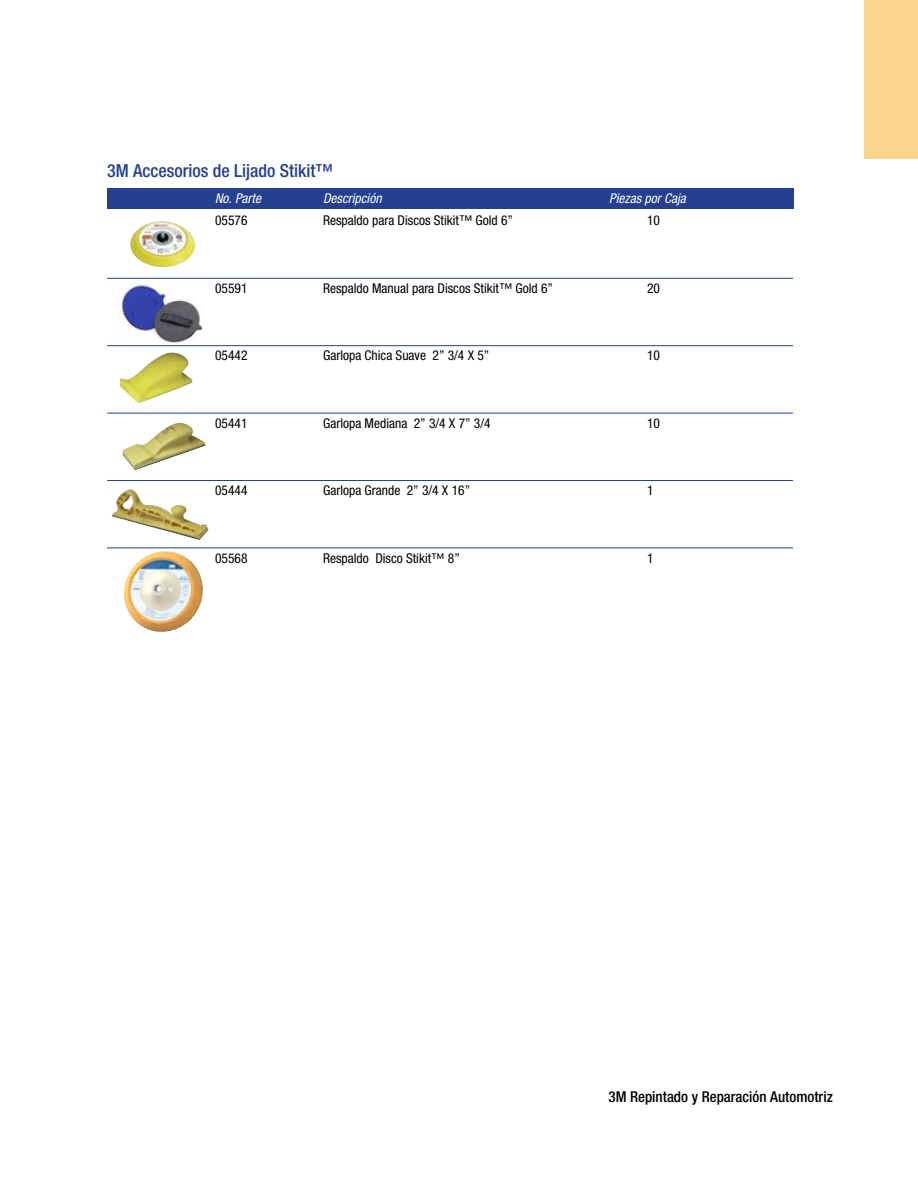
<style>
.page{position:relative;width:918px;height:1188px;background:#fff}
.page>*{position:absolute;margin:0;border:0;box-sizing:border-box;transform-origin:0 0}
.t1{font:500 condensed 18px "Helvetica Neue";color:#24408f}
.t2{font:500 condensed 15px "Helvetica Neue";color:#000}
.t3{font:condensed 13.5px "Helvetica Neue";color:#000}
.t4{font:italic condensed 13.5px "Helvetica Neue";color:#fff}
</style>
<div class="page">
<img style="left:118px;top:282px;width:85px;height:61px">
<div style="left:107px;top:188px;width:687px;height:20px;background:#24408f"></div>
<hr style="left:107px;top:278px;width:686px;height:1px;background:#24408f">
<hr style="left:107px;top:413px;width:686px;height:1px;background:#24408f">
<hr style="left:107px;top:345px;width:686px;height:1px;background:#24408f">
<hr style="left:107px;top:480px;width:686px;height:1px;background:#24408f">
<hr style="left:107px;top:548px;width:686px;height:1px;background:#24408f">
<img style="left:130px;top:221px;width:65px;height:46px">
<img style="left:120px;top:353px;width:72px;height:50px">
<img style="left:123px;top:422px;width:83px;height:48px">
<img style="left:112px;top:489px;width:96px;height:51px">
<img style="left:123px;top:551px;width:80px;height:81px">
<div style="left:864px;top:0;width:54px;height:159px;background:#f9d58c"></div>
<h1 class="t1" style="left:107px;top:160px;width:228px">3M Accesorios de Lijado Stikit™</h1>
<p class="t4" style="left:215px;top:191px;width:47px">No. Parte</p>
<p class="t4" style="left:323px;top:191px;width:60px">Descripción</p>
<p class="t4" style="left:609px;top:191px;width:78px">Piezas por Caja</p>
<p class="t3" style="left:215px;top:213px;width:34px">05576</p>
<p class="t3" style="left:323px;top:213px;width:191px">Respaldo para Discos Stikit™ Gold 6”</p>
<p class="t3" style="left:647px;top:213px;width:14px">10</p>
<p class="t3" style="left:215px;top:280px;width:34px">05591</p>
<p class="t3" style="left:323px;top:280px;width:231px">Respaldo Manual para Discos Stikit™ Gold 6”</p>
<p class="t3" style="left:647px;top:280px;width:14px">20</p>
<p class="t3" style="left:215px;top:348px;width:34px">05442</p>
<p class="t3" style="left:323px;top:348px;width:168px">Garlopa Chica Suave 2” 3/4 X 5”</p>
<p class="t3" style="left:647px;top:348px;width:14px">10</p>
<p class="t3" style="left:215px;top:415px;width:34px">05441</p>
<p class="t3" style="left:323px;top:415px;width:169px">Garlopa Mediana 2” 3/4 X 7” 3/4</p>
<p class="t3" style="left:647px;top:415px;width:14px">10</p>
<p class="t3" style="left:215px;top:483px;width:34px">05444</p>
<p class="t3" style="left:323px;top:483px;width:149px">Garlopa Grande 2” 3/4 X 16”</p>
<p class="t3" style="left:647px;top:483px;width:8px">1</p>
<p class="t3" style="left:215px;top:550px;width:34px">05568</p>
<p class="t3" style="left:323px;top:550px;width:138px">Respaldo Disco Stikit™ 8”</p>
<p class="t3" style="left:647px;top:550px;width:8px">1</p>
<p class="t2" style="left:608px;top:1088px;width:226px">3M Repintado y Reparación Automotriz</p>
</div>
